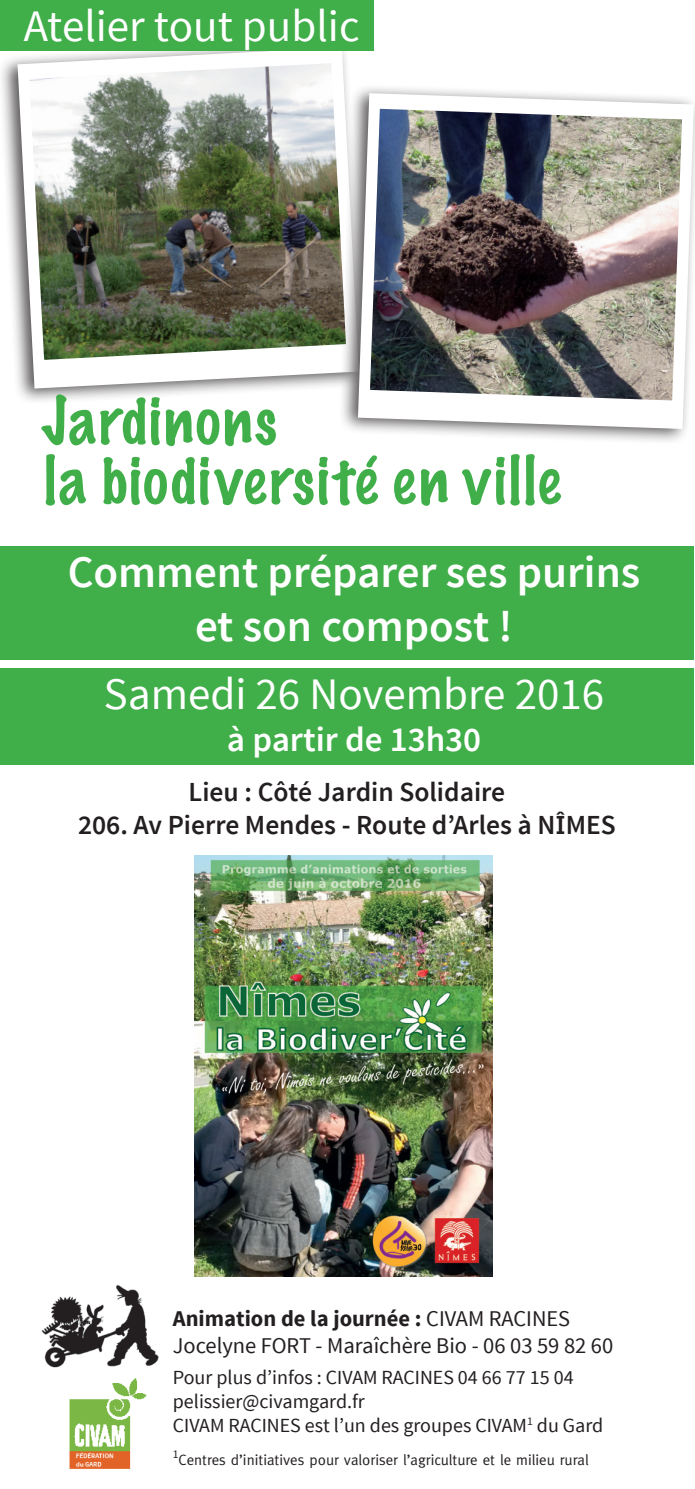
<style>
.page{position:relative;width:695px;height:1489px;background:#fff}
.page>*{position:absolute;margin:0;border:0;box-sizing:border-box;transform-origin:0 0}
.t1{font:100 60px "Marker Felt";letter-spacing:.04em;color:#40ae49}
.t2{font:600 45px/54px "Source Sans Pro";color:#fff;text-align:center}
.t3{font:45px "Source Sans Pro";color:#fff}
.t4{font:600 35px "Source Sans Pro";color:#fff}
.t5{font:600 27.5px/33px "Source Sans Pro";color:#231f20;text-align:center}
.t6{font:22.5px/27px "Source Sans Pro";color:#231f20}
.t7{font:20px/24px "Source Sans Pro";color:#231f20}
.t8{font:15px "Meta";color:#231f20}
.s1{font-weight:700}
</style>
<div class="page">
<img style="left:41px;top:1285px;width:118px;height:82px">
<div style="left:0;top:37px;width:365px;height:367px;background:#231f20;opacity:.75"></div>
<svg style="left:18px;top:50px;width:341px;height:338px"></svg>
<img style="left:29px;top:63px;width:317px;height:297px">
<div style="left:0;top:546px;width:693px;height:113px;background:#40ae49"></div>
<div style="left:0;top:0;width:373px;height:50px;background:#40ae49"></div>
<div style="left:338px;top:83px;width:356px;height:361px;background:#231f20;opacity:.75"></div>
<svg style="left:358px;top:93px;width:335px;height:336px"></svg>
<img style="left:370px;top:109px;width:311px;height:291px">
<div style="left:0;top:668px;width:693px;height:96px;background:#40ae49"></div>
<img style="left:194px;top:855px;width:299px;height:421px">
<img style="left:69px;top:1378px;width:78px;height:91px">
<h2 class="t3" style="left:24px;top:-2px;width:337px">Atelier tout public</h2>
<h1 class="t1" style="left:41px;top:379px;width:237px">Jardinons</h1>
<h1 class="t1" style="left:44px;top:439px;width:517px">la biodiversité en ville</h1>
<h2 class="t2" style="left:68px;top:546px;width:574px">Comment préparer ses purins et son compost !</h2>
<h2 class="t3" style="left:104px;top:666px;width:501px">Samedi 26 Novembre 2016</h2>
<h3 class="t4" style="left:227px;top:717px;width:256px">à partir de 13h30</h3>
<h3 class="t5" style="left:78px;top:776px;width:539px">Lieu : Côté Jardin Solidaire<br>206. Av Pierre Mendes - Route d’Arles à NÎMES</h3>
<p class="t6" style="left:173px;top:1304px;width:442px"><span class="s1">Animation de la journée :</span> CIVAM RACINES<br>Jocelyne FORT - Maraîchère Bio - 06 03 59 82 60</p>
<p class="t7" style="left:173px;top:1365px;width:432px">Pour plus d’infos : CIVAM RACINES 04 66 77 15 04 pelissier@civamgard.fr<br>CIVAM RACINES est l’un des groupes CIVAM<sup>1</sup> du Gard</p>
<p class="t8" style="left:173px;top:1450px;width:417px"><sup>1</sup>Centres d’initiatives pour valoriser l’agriculture et le milieu rural</p>
</div>
